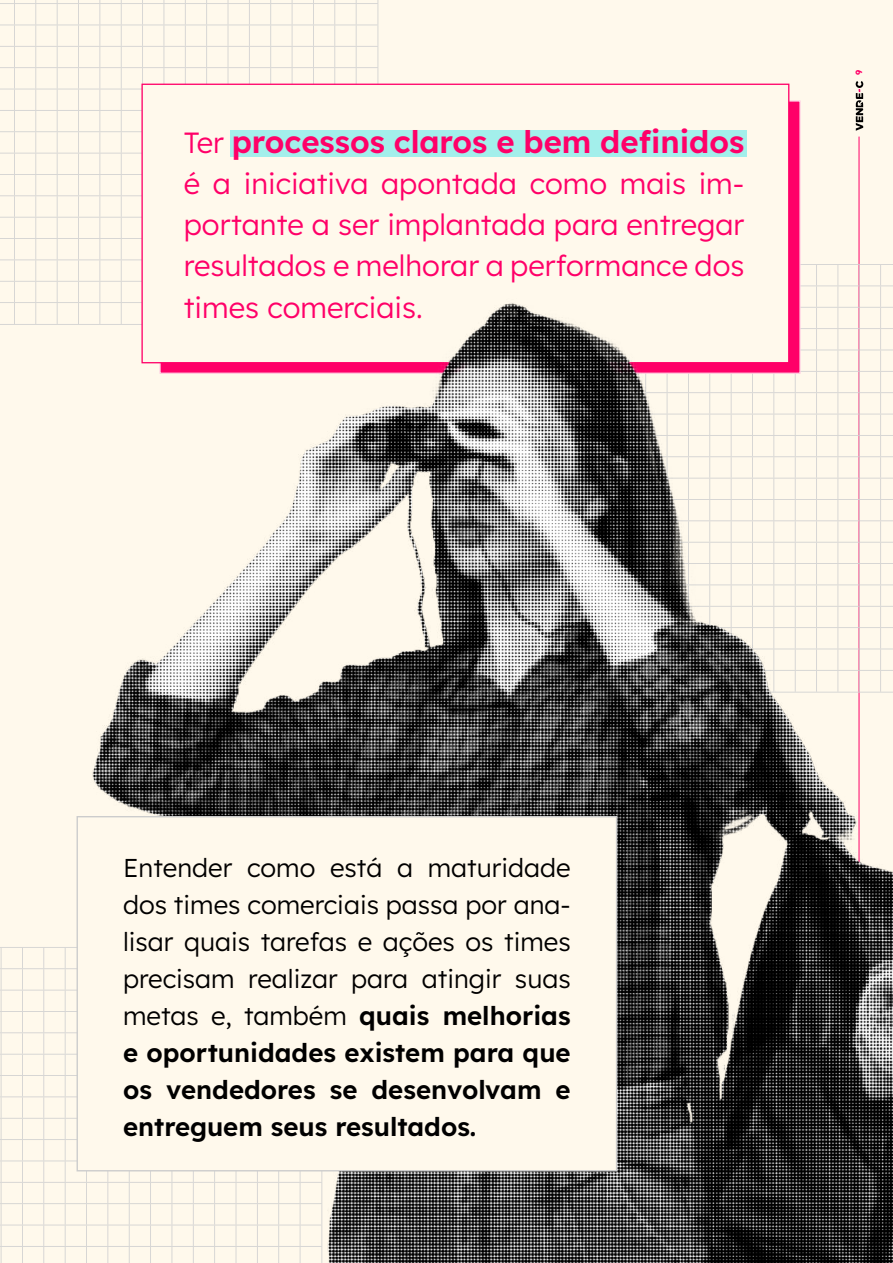
<style>
.page{position:relative;width:893px;height:1263px;background:#fff9ec}
.page>*{position:absolute;margin:0;border:0;box-sizing:border-box;transform-origin:0 0}
.t1{font:600 31.05px "Lexend";color:#ff0068}
.t2{font:300 29.25px/41.2px "Lexend";color:#ff0068;text-align:justify}
.t3{font:300 25.8px/37px "Lexend";color:#000;text-align:justify}
.t4{font:700 9px "Lexend";color:#ff0068}
.s1{font-weight:300;font-size:29.25px}
.s2{font-weight:600}
</style>
<div class="page">
<hr style="left:859px;top:137px;width:1px;height:1126px;background:#ff0068">
<svg style="left:856px;top:81px;width:7px;height:50px"></svg>
<svg style="left:0;top:0;width:378px;height:325px"></svg>
<div style="left:141px;top:84px;width:648px;height:279px;background:#fff9ec;border:1px solid #ff0068"></div>
<div style="left:230px;top:130px;width:517px;height:27px;background:#a3efeb"></div>
<svg style="left:0;top:947px;width:79px;height:316px"></svg>
<img style="left:79px;top:207px;width:814px;height:1056px">
<div style="left:77px;top:816px;width:540px;height:355px;background:#fff9ec;border:1px solid #ccc"></div>
<p class="t1" style="left:184px;top:118px;width:562px"><span class="s1">Ter</span> processos claros e bem definidos</p>
<p class="t2" style="left:184px;top:161px;width:562px">é a iniciativa apontada como mais im&shy;portante a ser implantada para entregar resultados e melhorar a performance dos times comerciais.</p>
<p class="t4" style="left:852px;top:75px;width:7px;rotate:-90deg">9</p>
<p class="t3" style="left:123px;top:848px;width:449px">Entender como está a maturidade dos times comerciais passa por ana&shy;lisar quais tarefas e ações os times precisam realizar para atingir suas metas e, também <span class="s2">quais melhorias e oportunidades existem para que os vendedores se desenvolvam e entreguem seus resultados.</span></p>
</div>
